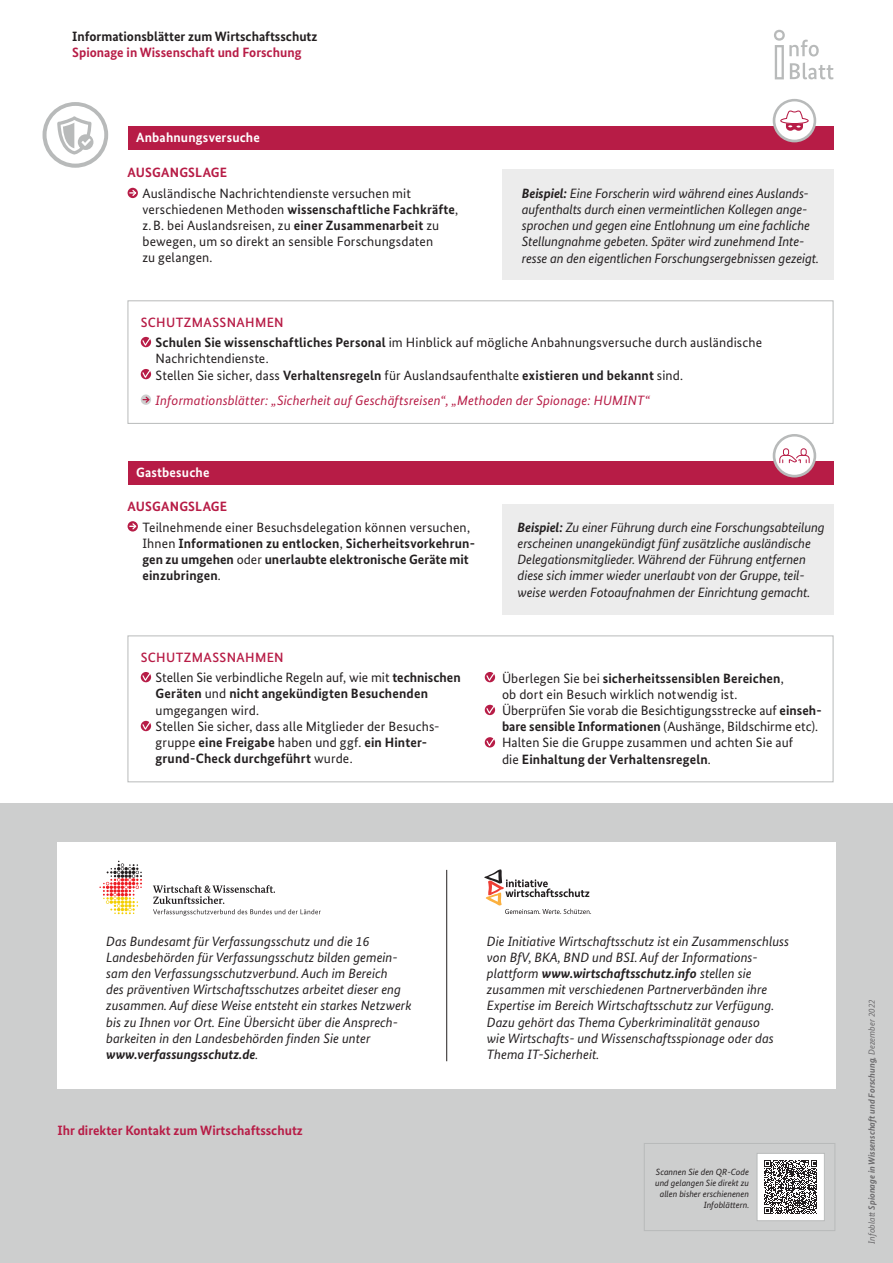
<style>
.page{position:relative;width:893px;height:1263px;background:#fff}
.page>*{position:absolute;margin:0;border:0;box-sizing:border-box;transform-origin:0 0}
.t1{font:italic 13.5px/16.2px "Bundes Sans";color:#231f20}
.t2{font:13.5px/16.2px "Bundes Sans";letter-spacing:.01em;color:#231f20}
.t3{font:700 13.5px/16.2px "Bundes Sans";letter-spacing:.005em;color:#231f20}
.t4{font:700 13.5px "Bundes Sans";color:#b71c46}
.t5{font:italic 13.5px "Bundes Sans";letter-spacing:.01em;color:#b71c46}
.t6{font:500 13.5px "Bundes Sans";letter-spacing:.025em;color:#b71c46}
.t7{font:700 13.5px "Bundes Sans";letter-spacing:.01em;color:#fff}
.t8{font:italic 700 13.5px "Bundes Sans";color:#231f20}
.t9{font:italic 9px/10.8px "Bundes Sans";color:#231f20;text-align:center}
.t10{font:italic 700 9px "Bundes Sans";color:#6b6a6c}
.s1{font-weight:700}
.s2{font-weight:400}
</style>
<div class="page">
<div style="left:0;top:804px;width:893px;height:459px;background:#cdcece"></div>
<div style="left:57px;top:842px;width:779px;height:247px;background:#fff"></div>
<svg style="left:153px;top:885px;width:168px;height:31px"></svg>
<svg style="left:99px;top:861px;width:43px;height:53px"></svg>
<svg style="left:484px;top:869px;width:107px;height:45px"></svg>
<hr style="left:446px;top:870px;width:1px;height:191px;background:#231f20">
<svg style="left:774px;top:30px;width:59px;height:49px"></svg>
<div style="left:128px;top:126px;width:705px;height:23px;background:#b71c46"></div>
<div style="left:128px;top:461px;width:705px;height:24px;background:#b71c46"></div>
<div style="left:773px;top:434px;width:43px;height:43px;background:#b8baba;border-radius:50%"></div>
<div style="left:775px;top:436px;width:39px;height:39px;background:#fff;border-radius:50%"></div>
<div style="left:773px;top:99px;width:43px;height:43px;background:#b8baba;border-radius:50%"></div>
<div style="left:775px;top:101px;width:39px;height:39px;background:#fff;border-radius:50%"></div>
<svg style="left:128px;top:188px;width:10px;height:10px"></svg>
<svg style="left:130px;top:189px;width:8px;height:8px"></svg>
<div style="left:502px;top:170px;width:331px;height:110px;background:#ececec"></div>
<div style="left:502px;top:504px;width:331px;height:110px;background:#ececec"></div>
<svg style="left:128px;top:521px;width:10px;height:10px"></svg>
<svg style="left:130px;top:522px;width:8px;height:9px"></svg>
<div style="left:128px;top:300px;width:705px;height:124px;border:1px solid #b8baba"></div>
<div style="left:141px;top:337px;width:10px;height:10px;background:#b71c46;border-radius:50%"></div>
<svg style="left:142px;top:336px;width:10px;height:10px"></svg>
<div style="left:141px;top:369px;width:10px;height:10px;background:#b71c46;border-radius:50%"></div>
<svg style="left:142px;top:369px;width:10px;height:9px"></svg>
<svg style="left:141px;top:394px;width:10px;height:11px"></svg>
<svg style="left:143px;top:395px;width:8px;height:9px"></svg>
<svg style="left:780px;top:110px;width:29px;height:21px"></svg>
<svg style="left:779px;top:448px;width:31px;height:16px"></svg>
<div style="left:128px;top:635px;width:705px;height:147px;border:1px solid #b8baba"></div>
<div style="left:141px;top:672px;width:10px;height:10px;background:#b71c46;border-radius:50%"></div>
<svg style="left:142px;top:672px;width:10px;height:9px"></svg>
<svg style="left:142px;top:720px;width:10px;height:10px"></svg>
<div style="left:485px;top:672px;width:10px;height:10px;background:#b71c46;border-radius:50%"></div>
<svg style="left:486px;top:672px;width:10px;height:9px"></svg>
<svg style="left:486px;top:704px;width:10px;height:10px"></svg>
<svg style="left:486px;top:737px;width:10px;height:10px"></svg>
<div style="left:43px;top:102px;width:65px;height:66px;background:#b8baba;border-radius:50%"></div>
<div style="left:47px;top:106px;width:57px;height:58px;background:#fff;border-radius:50%"></div>
<svg style="left:57px;top:116px;width:36px;height:39px"></svg>
<div style="left:644px;top:1143px;width:191px;height:88px;border:1px solid #b8baba"></div>
<div style="left:757px;top:1153px;width:67px;height:68px;background:#fff"></div>
<svg style="left:764px;top:1160px;width:53px;height:54px"></svg>
<div style="left:757px;top:1153px;width:68px;height:68px;border:1px solid #b8baba"></div>
<p class="t3" style="left:72px;top:28px;width:247px">Informationsblätter zum Wirtschaftsschutz</p>
<p class="t4" style="left:72px;top:44px;width:231px">Spionage in Wissenschaft und Forschung</p>
<p class="t7" style="left:136px;top:129px;width:125px">Anbahnungsversuche</p>
<p class="t4" style="left:128px;top:164px;width:101px">AUSGANGSLAGE</p>
<p class="t2" style="left:142px;top:185px;width:317px">Ausländische Nachrichtendienste versuchen mit verschiedenen Methoden <span class="s1">wissenschaftliche Fachkräfte</span>, z.B. bei Auslandsreisen, zu <span class="s1">einer Zusammenarbeit</span> zu bewegen, um so direkt an sensible Forschungsdaten<br>zu gelangen.</p>
<p class="t1" style="left:522px;top:185px;width:298px"><span class="s1">Beispiel:</span> Eine Forscherin wird während eines Auslands&shy;aufenthalts durch einen vermeintlichen Kollegen ange&shy;sprochen und gegen eine Entlohnung um eine fachliche Stellungnahme gebeten. Später wird zunehmend Inte&shy;resse an den eigentlichen Forschungsergebnissen gezeigt.</p>
<p class="t6" style="left:141px;top:314px;width:144px">SCHUTZMASSNAHMEN</p>
<p class="t2" style="left:156px;top:334px;width:608px"><span class="s1">Schulen Sie wissenschaftliches Personal</span> im Hinblick auf mögliche Anbahnungsversuche durch ausländische<br>Nachrichtendienste.</p>
<p class="t2" style="left:156px;top:367px;width:529px">Stellen Sie sicher, dass <span class="s1">Verhaltensregeln</span> für Auslandsaufenthalte <span class="s1">existieren und bekannt</span> sind.</p>
<p class="t5" style="left:156px;top:392px;width:496px">Informationsblätter: „Sicherheit auf Geschäftsreisen“, „Methoden der Spionage: HUMINT“</p>
<p class="t7" style="left:136px;top:464px;width:75px">Gastbesuche</p>
<p class="t4" style="left:128px;top:498px;width:101px">AUSGANGSLAGE</p>
<p class="t3" style="left:142px;top:519px;width:334px"><span class="s2">Teilnehmende einer Besuchsdelegation können versuchen, Ihnen</span> Informationen zu entlocken<span class="s2">,</span> Sicherheitsvorkehrun&shy;gen zu umgehen <span class="s2">oder</span> unerlaubte elektronische Geräte mit einzubringen<span class="s2">.</span></p>
<p class="t6" style="left:141px;top:649px;width:144px">SCHUTZMASSNAHMEN</p>
<p class="t2" style="left:156px;top:669px;width:307px">Stellen Sie verbindliche Regeln auf, wie mit <span class="s1">technischen<br>Geräten</span> und <span class="s1">nicht angekündigten Besuchenden </span>umgegangen wird.</p>
<p class="t2" style="left:156px;top:718px;width:285px">Stellen Sie sicher, dass alle Mitglieder der Besuchs&shy;gruppe <span class="s1">eine Freigabe</span> haben und ggf. <span class="s1">ein Hinter&shy;grund-Check durchgeführt</span> wurde.</p>
<p class="t1" style="left:518px;top:519px;width:309px"><span class="s1">Beispiel:</span> Zu einer Führung durch eine Forschungsabteilung erscheinen unangekündigt fünf zusätzliche ausländische Delegationsmitglieder. Während der Führung entfernen diese sich immer wieder unerlaubt von der Gruppe, teil&shy;weise werden Fotoaufnahmen der Einrichtung gemacht.</p>
<p class="t2" style="left:502px;top:670px;width:283px">Überlegen Sie bei <span class="s1">sicherheitssensiblen Bereichen</span>, ob dort ein Besuch wirklich notwendig ist.</p>
<p class="t2" style="left:502px;top:702px;width:321px">Überprüfen Sie vorab die Besichtigungsstrecke auf <span class="s1">einseh&shy;bare sensible Informationen</span> (Aushänge, Bildschirme etc).</p>
<p class="t2" style="left:502px;top:734px;width:293px">Halten Sie die Gruppe zusammen und achten Sie auf die <span class="s1">Einhaltung der Verhaltensregeln</span>.</p>
<p class="t1" style="left:106px;top:933px;width:307px">Das Bundesamt für Verfassungsschutz und die 16<br>Landesbehörden für Verfassungsschutz bilden gemein&shy;sam den Verfassungsschutzverbund. Auch im Bereich<br>des präventiven Wirtschaftsschutzes arbeitet dieser eng zusammen. Auf diese Weise entsteht ein starkes Netzwerk bis zu Ihnen vor Ort. Eine Übersicht über die Ansprech&shy;barkeiten in den Landesbehörden finden Sie unter</p>
<p class="t8" style="left:106px;top:1046px;width:154px">www.verfassungsschutz.de<span class="s2">.</span></p>
<p class="t4" style="left:57px;top:1122px;width:247px">Ihr direkter Kontakt zum Wirtschaftsschutz</p>
<p class="t1" style="left:487px;top:933px;width:304px">Die Initiative Wirtschaftsschutz ist ein Zusammenschluss von BfV, BKA, BND und BSI. Auf der Informations&shy;plattform <span class="s1">www.wirtschaftsschutz.info</span> stellen sie zusammen mit verschiedenen Partnerverbänden ihre Expertise im Bereich Wirtschaftsschutz zur Verfügung.</p>
<p class="t1" style="left:487px;top:1014px;width:288px">Dazu gehört das Thema Cyberkriminalität genauso wie Wirtschafts- und Wissenschaftsspionage oder das<br>Thema IT-Sicherheit.</p>
<p class="t9" style="left:655px;top:1166px;width:95px">Scannen Sie den QR-Code und gelangen Sie direkt zu allen bisher erschienenen</p>
<p class="t9" style="left:704px;top:1199px;width:47px">Infoblättern.</p>
<p class="t10" style="left:866px;top:1244px;width:246px;rotate:-90deg"><span class="s2">Infoblatt</span> Spionage in Wissenschaft und Forschung<span class="s2">, Dezember 2022</span></p>
</div>
